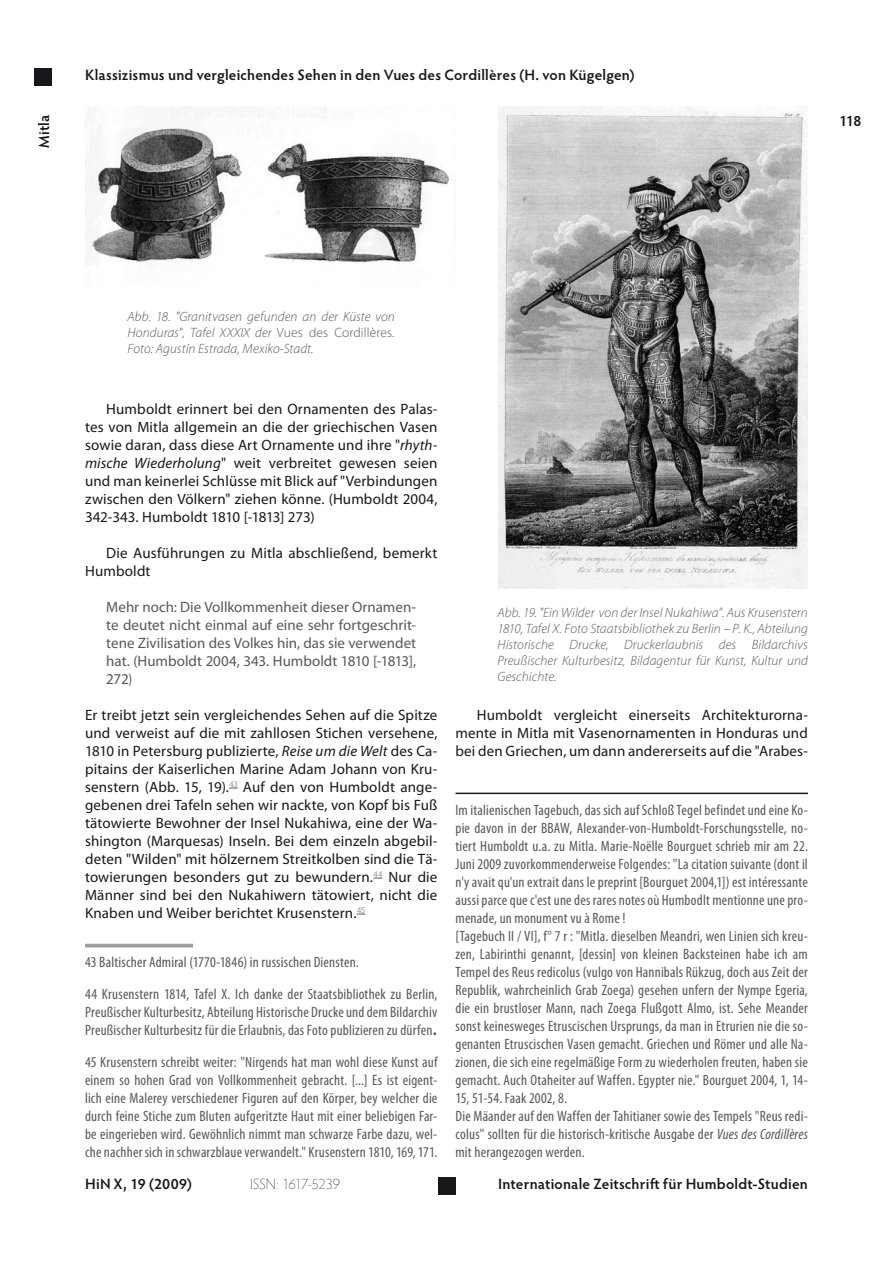
<style>
.page{position:relative;width:893px;height:1263px;background:#fff}
.page>*{position:absolute;margin:0;border:0;box-sizing:border-box;transform-origin:0 0}
.t1{font:condensed 15px/18px "Myriad Pro";letter-spacing:.015em;color:#58585a}
.t2{font:15px/18px "Myriad Pro";letter-spacing:.01em;color:#1a171c;text-align:justify}
.t3{font:15px/18px "Myriad Pro";color:#58585a;text-align:justify}
.t4{font:600 15px "Hypatia Sans Pro";letter-spacing:.01em;color:#1a171c}
.t5{font:200 15px "Hypatia Sans Pro";letter-spacing:-.02em;color:#1a171c}
.t6{font:italic 300 13.5px/16.2px "Myriad Pro";letter-spacing:.01em;color:#58585a;text-align:justify}
.s1{font-style:normal}
.s2{font-style:italic}
.s3{font-stretch:condensed}
.s4{font-weight:700;font-stretch:normal}
</style>
<div class="page">
<div style="left:438px;top:1178px;width:17px;height:17px;background:#1a171c"></div>
<div style="left:34px;top:68px;width:17px;height:17px;background:#1a171c"></div>
<hr style="left:85px;top:944px;width:108px;height:3px;background:#9d9ea0">
<hr style="left:455px;top:793px;width:353px;height:1px;background:#1a171c">
<img style="left:85px;top:106px;width:364px;height:159px">
<img style="left:499px;top:106px;width:309px;height:483px">
<p class="t4" style="left:85px;top:64px;width:551px">Klassizismus und vergleichendes Sehen in den Vues des Cordillères (H. von Kügelgen)</p>
<p class="t4" style="left:34px;top:148px;width:34px;rotate:-90deg">Mitla</p>
<p class="t4" style="left:839px;top:111px;width:24px">118</p>
<p class="t6" style="left:128px;top:308px;width:269px">Abb. 18. "Granitvasen gefunden an der Küste von Honduras", Tafel XXXIX der <span class="s1">Vues des Cordillères</span>.<br>Foto: Agustín Estrada, Mexiko-Stadt.</p>
<p class="t2" style="left:85px;top:400px;width:354px;text-indent:21px">Humboldt erinnert bei den Ornamenten des Palas&shy;tes von Mitla allgemein an die der griechischen Vasen sowie daran, dass diese Art Ornamente und ihre "<span class="s2">rhyth&shy;mische Wiederholung</span>" weit verbreitet gewesen seien und man keinerlei Schlüsse mit Blick auf "Verbindungen zwischen den Völkern" ziehen könne. (Humboldt 2004, 342-343. Humboldt 1810 [-1813] 273)</p>
<p class="t2" style="left:85px;top:544px;width:354px;text-indent:21px">Die Ausführungen zu Mitla abschließend, bemerkt<br>Humboldt</p>
<p class="t3" style="left:106px;top:598px;width:311px">Mehr noch: Die Vollkommenheit dieser Ornamen&shy;te deutet nicht einmal auf eine sehr fortgeschrit&shy;tene Zivilisation des Volkes hin, das sie verwendet hat. (Humboldt 2004, 343. Humboldt 1810 [-1813], 272<span class="s3">)</span></p>
<p class="t2" style="left:85px;top:706px;width:354px">Er treibt jetzt sein vergleichendes Sehen auf die Spitze und verweist auf die mit zahllosen Stichen versehene, 1810 in Petersburg publizierte, <span class="s2">Reise um die Welt</span> des Ca&shy;pitains der Kaiserlichen Marine Adam Johann von Kru&shy;senstern (Abb. 15, 19).<sup>43</sup> Auf den von Humboldt ange&shy;gebenen drei Tafeln sehen wir nackte, von Kopf bis Fuß tätowierte Bewohner der Insel Nukahiwa, eine der Wa&shy;shington (Marquesas) Inseln. Bei dem einzeln abgebil&shy;deten "Wilden" mit hölzernem Streitkolben sind die Tä&shy;towierungen besonders gut zu bewundern.<sup>44</sup> Nur die Männer sind bei den Nukahiwern tätowiert, nicht die Knaben und Weiber berichtet Krusenstern.<sup>45</sup></p>
<p class="t1" style="left:85px;top:946px;width:354px;line-height:32px">43 Baltischer Admiral (1770-1846) in russischen Diensten.<br>44 Krusenstern 1814, Tafel X. Ich danke der Staatsbibliothek zu Berlin,</p>
<p class="t1" style="left:85px;top:1003px;width:354px">Preußischer Kulturbesitz, Abteilung Historische Drucke und dem Bildarchiv<br>Preußischer Kulturbesitz für die Erlaubnis, das Foto publizieren zu dürfen<span class="s4">.</span></p>
<p class="t1" style="left:85px;top:1052px;width:354px;text-align:justify">45 Krusenstern schreibt weiter: "Nirgends hat man wohl diese Kunst auf einem so hohen Grad von Vollkommenheit gebracht. [...] Es ist eigent&shy;lich eine Malerey verschiedener Figuren auf den Körper, bey welcher die durch feine Stiche zum Bluten aufgeritzte Haut mit einer beliebigen Far&shy;be eingerieben wird. Gewöhnlich nimmt man schwarze Farbe dazu, wel&shy;che nachher sich in schwarzblaue verwandelt." Krusenstern 1810, 169, 171.</p>
<p class="t6" style="left:497px;top:604px;width:312px">Abb. 19. "Ein Wilder von der Insel Nukahiwa". Aus Krusenstern 1810, Tafel X. Foto Staatsbibliothek zu Berlin – P. K., Abteilung Historische Drucke, Druckerlaubnis des Bildarchivs Preußischer Kulturbesitz, Bildagentur für Kunst, Kultur und Geschichte.</p>
<p class="t2" style="left:455px;top:706px;width:354px;text-indent:21px">Humboldt vergleicht einerseits Architekturorna&shy;mente in Mitla mit Vasenornamenten in Honduras und bei den Griechen, um dann andererseits auf die "Arabes-</p>
<p class="t1" style="left:455px;top:800px;width:354px">Im italienischen Tagebuch, das sich auf Schloß Tegel befindet und eine Ko&shy;pie davon in der BBAW, Alexander-von-Humboldt-Forschungsstelle, no&shy;tiert Humboldt u.a. zu Mitla. Marie-Noëlle Bourguet schrieb mir am 22.<br>Juni 2009 zuvorkommenderweise Folgendes: "La citation suivante (dont il n'y avait qu'un extrait dans le preprint [Bourguet 2004,1]) est intéressante aussi parce que c'est une des rares notes où Humbodlt mentionne une pro&shy;menade, un monument vu à Rome !<br>[Tagebuch II / VI], f° 7 r : "Mitla. dieselben Meandri, wen Linien sich kreu&shy;zen, Labirinthi genannt, [dessin] von kleinen Backsteinen habe ich am Tempel des Reus redicolus (vulgo von Hannibals Rükzug, doch aus Zeit der Republik, wahrcheinlich Grab Zoega) gesehen unfern der Nympe Egeria, die ein brustloser Mann, nach Zoega Flußgott Almo, ist. Sehe Meander sonst keinesweges Etruscischen Ursprungs, da man in Etrurien nie die so&shy;genanten Etruscischen Vasen gemacht. Griechen und Römer und alle Na&shy;zionen, die sich eine regelmäßige Form zu wiederholen freuten, haben sie gemacht. Auch Otaheiter auf Waffen. Egypter nie." Bourguet 2004, 1, 14- 15, 51-54. Faak 2002, 8.<br>Die Mäander auf den Waffen der Tahitianer sowie des Tempels "Reus redi&shy;colus" sollten für die historisch-kritische Ausgabe der <span class="s2">Vues des Cordillères </span>mit herangezogen werden.</p>
<p class="t4" style="left:85px;top:1173px;width:108px">HiN X, 19 (2009)</p>
<p class="t5" style="left:250px;top:1174px;width:91px">ISSN: 1617-5239</p>
<p class="t4" style="left:498px;top:1173px;width:311px">Internationale Zeitschrift für Humboldt-Studien</p>
</div>
